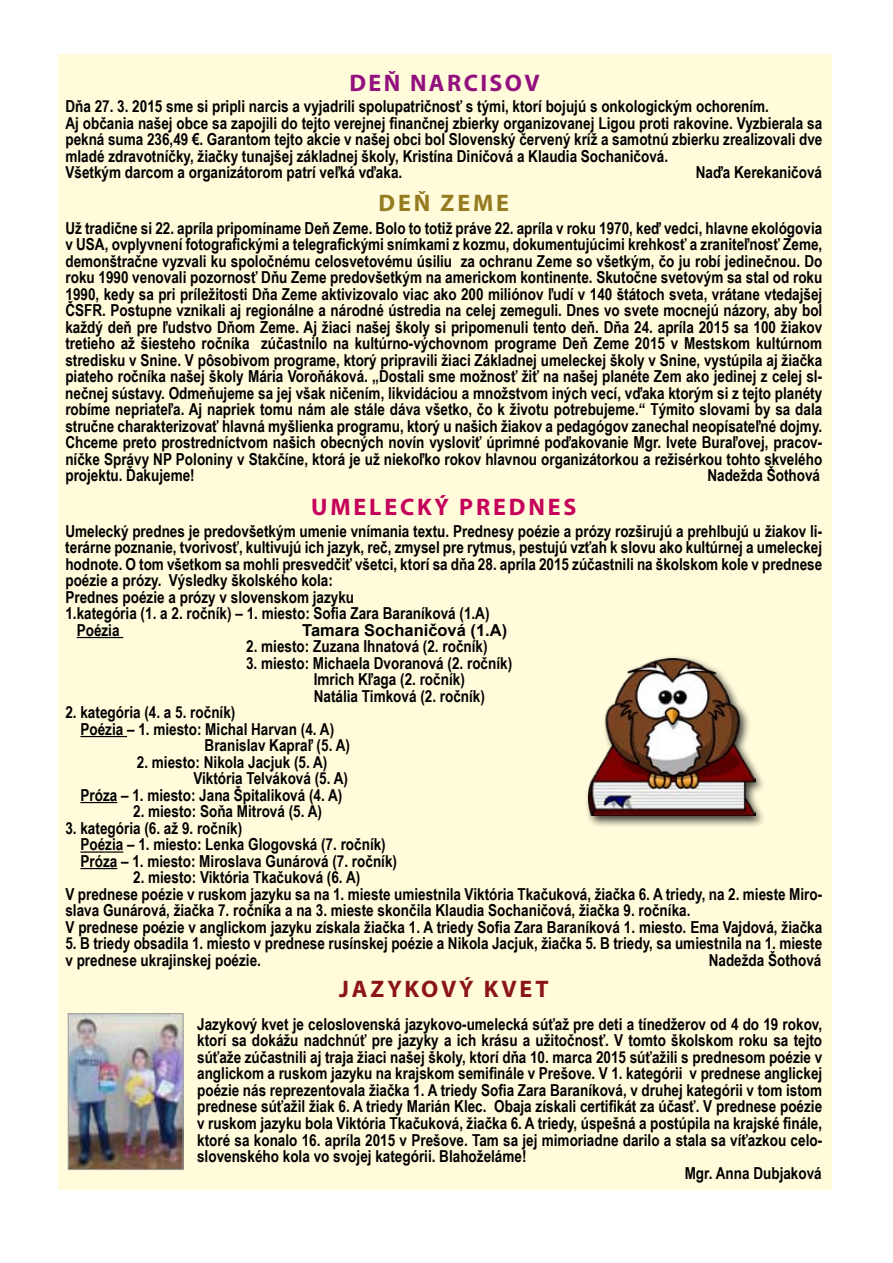
<style>
.page{position:relative;width:893px;height:1263px;background:#fff}
.page>*{position:absolute;margin:0;border:0;box-sizing:border-box;transform-origin:0 0}
.t1{font:700 24px "Myriad Pro";letter-spacing:.12em;color:#c5005a}
.t2{font:700 24px "Myriad Pro";color:#8c151a}
.t3{font:700 24px "Myriad Pro";letter-spacing:.1em;color:#93117e}
.t4{font:700 24px "Myriad Pro";color:#967c21}
.t5{font:700 16.5px/16.5px "Arial Narrow";color:#000}
.t6{font:700 16.5px "Arial";color:#000}
</style>
<div class="page">
<div style="left:58px;top:54px;width:773px;height:1135px;background:#fffbdb"></div>
<hr style="left:77px;top:637px;width:46px;height:1px;background:#000">
<hr style="left:80px;top:736px;width:47px;height:1px;background:#000">
<hr style="left:80px;top:802px;width:37px;height:1px;background:#000">
<hr style="left:80px;top:851px;width:43px;height:2px;background:#000">
<hr style="left:80px;top:868px;width:37px;height:1px;background:#000">
<img style="left:70px;top:1015px;width:111px;height:153px">
<div style="left:68px;top:1013px;width:115px;height:157px;border:1px solid #9c9d9f"></div>
<div style="left:584px;top:655px;width:190px;height:179px;background:#000;opacity:.75"></div>
<img style="left:588px;top:658px;width:167px;height:158px">
<h1 class="t3" style="left:349px;top:67px;width:191px">DEŇ NARCISOV</h1>
<p class="t5" style="left:65px;top:97px;width:758px">Dňa 27. 3. 2015 sme si pripli narcis a vyjadrili spolupatričnosť s tými, ktorí bojujú s onkologickým ochorením.<br>Aj občania našej obce sa zapojili do tejto verejnej finančnej zbierky organizovanej Ligou proti rakovine. Vyzbierala sa pekná suma 236,49 €. Garantom tejto akcie v našej obci bol Slovenský červený kríž a samotnú zbierku zrealizovali dve mladé zdravotníčky, žiačky tunajšej základnej školy, Kristína Diničová a Klaudia Sochaničová.<br>Všetkým darcom a organizátorom patrí veľká vďaka.</p>
<p class="t5" style="left:696px;top:163px;width:128px">Naďa Kerekaničová</p>
<h1 class="t4" style="left:379px;top:187px;width:129px">DEŇ ZEME</h1>
<p class="t5" style="left:65px;top:219px;width:759px;text-align:justify">Už tradične si 22. apríla pripomíname Deň Zeme. Bolo to totiž práve 22. apríla v roku 1970, keď vedci, hlavne ekológovia v USA, ovplyvnení fotografickými a telegrafickými snímkami z kozmu, dokumentujúcimi krehkosť a zraniteľnosť Zeme, demonštračne vyzvali ku spoločnému celosvetovému úsiliu za ochranu Zeme so všetkým, čo ju robí jedinečnou. Do roku 1990 venovali pozornosť Dňu Zeme predovšetkým na americkom kontinente. Skutočne svetovým sa stal od roku 1990, kedy sa pri príležitosti Dňa Zeme aktivizovalo viac ako 200 miliónov ľudí v 140 štátoch sveta, vrátane vtedajšej ČSFR. Postupne vznikali aj regionálne a národné ústredia na celej zemeguli. Dnes vo svete mocnejú názory, aby bol každý deň pre ľudstvo Dňom Zeme. Aj žiaci našej školy si pripomenuli tento deň. Dňa 24. apríla 2015 sa 100 žiakov tretieho až šiesteho ročníka zúčastnilo na kultúrno-výchovnom programe Deň Zeme 2015 v Mestskom kultúrnom stredisku v Snine. V pôsobivom programe, ktorý pripravili žiaci Základnej umeleckej školy v Snine, vystúpila aj žiačka piateho ročníka našej školy Mária Voroňáková. „Dostali sme možnosť žiť na našej planéte Zem ako jedinej z celej sl&shy;nečnej sústavy. Odmeňujeme sa jej však ničením, likvidáciou a množstvom iných vecí, vďaka ktorým si z tejto planéty robíme nepriateľa. Aj napriek tomu nám ale stále dáva všetko, čo k životu potrebujeme.“ Týmito slovami by sa dala stručne charakterizovať hlavná myšlienka programu, ktorý u našich žiakov a pedagógov zanechal neopísateľné dojmy.<br>Chceme preto prostredníctvom našich obecných novín vysloviť úprimné poďakovanie Mgr. Ivete Buraľovej, pracov&shy;níčke Správy NP Poloniny v Stakčíne, ktorá je už niekoľko rokov hlavnou organizátorkou a režisérkou tohto skvelého projektu. Ďakujeme!</p>
<p class="t5" style="left:707px;top:466px;width:114px">Nadežda Šothová</p>
<h1 class="t1" style="left:311px;top:492px;width:58px">UMELE</h1>
<h1 class="t1" style="left:400px;top:492px;width:145px">CKÝ PREDNES</h1>
<p class="t5" style="left:65px;top:522px;width:758px">Umelecký prednes je predovšetkým umenie vnímania textu. Prednesy poézie a prózy rozširujú a prehlbujú u žiakov li&shy;terárne poznanie, tvorivosť, kultivujú ich jazyk, reč, zmysel pre rytmus, pestujú vzťah k slovu ako kultúrnej a umeleckej hodnote. O tom všetkom sa mohli presvedčiť všetci, ktorí sa dňa 28. apríla 2015 zúčastnili na školskom kole v prednese poézie a prózy. Výsledky školského kola:<br>Prednes poézie a prózy v slovenskom jazyku</p>
<p class="t5" style="left:77px;top:604px;width:414px;text-indent:-11px">1. kategória (1. a 2. ročník) – 1. miesto: Sofia Zara Baraníková (1.A)<br>Poézia</p>
<p class="t6" style="left:302px;top:619px;width:206px">Tamara Sochaničová (1.A)</p>
<p class="t5" style="left:246px;top:637px;width:243px">2. miesto: Zuzana Ihnatová (2. ročník)</p>
<p class="t5" style="left:314px;top:654px;width:200px;text-indent:-68px">3. miesto: Michaela Dvoranová (2. ročník)<br>Imrich Kľaga (2. ročník)<br>Natália Timková (2. ročník)</p>
<p class="t5" style="left:65px;top:703px;width:171px">2. kategória (4. a 5. ročník)</p>
<p class="t5" style="left:80px;top:720px;width:255px">Poézia – 1. miesto: Michal Harvan (4. A)</p>
<p class="t5" style="left:205px;top:736px;width:147px">Branislav Kapraľ (5. A)</p>
<p class="t5" style="left:137px;top:753px;width:192px">2. miesto: Nikola Jacjuk (5. A)</p>
<p class="t5" style="left:193px;top:769px;width:156px">Viktória Telváková (5. A)</p>
<p class="t5" style="left:80px;top:786px;width:263px">Próza – 1. miesto: Jana Špitaliková (4. A)</p>
<p class="t5" style="left:133px;top:802px;width:190px">2. miesto: Soňa Mitrová (5. A)</p>
<p class="t5" style="left:80px;top:819px;width:318px;text-indent:-15px">3. kategória (6. až 9. ročník)<br>Poézia – 1. miesto: Lenka Glogovská (7. ročník)<br>Próza – 1. miesto: Miroslava Gunárová (7. ročník)</p>
<p class="t5" style="left:65px;top:868px;width:758px;text-indent:68px">2. miesto: Viktória Tkačuková (6. A)<br>V prednese poézie v ruskom jazyku sa na 1. mieste umiestnila Viktória Tkačuková, žiačka 6. A triedy, na 2. mieste Miro&shy;slava Gunárová, žiačka 7. ročníka a na 3. mieste skončila Klaudia Sochaničová, žiačka 9. ročníka.<br>V prednese poézie v anglickom jazyku získala žiačka 1. A triedy Sofia Zara Baraníková 1. miesto. Ema Vajdová, žiačka</p>
<p class="t5" style="left:65px;top:934px;width:758px">5. B triedy obsadila 1. miesto v prednese rusínskej poézie a Nikola Jacjuk, žiačka 5. B triedy, sa umiestnila na 1. mieste v prednese ukrajinskej poézie.</p>
<p class="t5" style="left:709px;top:951px;width:114px">Nadežda Šothová</p>
<h1 class="t2" style="left:339px;top:973px;width:162px">JAZYKOVÝ KVET</h1>
<p class="t5" style="left:197px;top:1015px;width:627px">Jazykový kvet je celoslovenská jazykovo-umelecká súťaž pre deti a tínedžerov od 4 do 19 rokov,</p>
<p class="t5" style="left:197px;top:1031px;width:627px">ktorí sa dokážu nadchnúť pre jazyky a ich krásu a užitočnosť. V tomto školskom roku sa tejto</p>
<p class="t5" style="left:197px;top:1048px;width:627px">súťaže zúčastnili aj traja žiaci našej školy, ktorí dňa 10. marca 2015 súťažili s prednesom poézie v</p>
<p class="t5" style="left:197px;top:1064px;width:627px">anglickom a ruskom jazyku na krajskom semifinále v Prešove. V 1. kategórii v prednese anglickej</p>
<p class="t5" style="left:197px;top:1081px;width:627px">poézie nás reprezentovala žiačka 1. A triedy Sofia Zara Baraníková, v druhej kategórii v tom istom</p>
<p class="t5" style="left:197px;top:1097px;width:626px">prednese súťažil žiak 6. A triedy Marián Klec. Obaja získali certifikát za účasť. V prednese poézie</p>
<p class="t5" style="left:197px;top:1114px;width:627px">v ruskom jazyku bola Viktória Tkačuková, žiačka 6. A triedy, úspešná a postúpila na krajské finále,</p>
<p class="t5" style="left:197px;top:1130px;width:626px">ktoré sa konalo 16. apríla 2015 v Prešove. Tam sa jej mimoriadne darilo a stala sa víťazkou celo-</p>
<p class="t5" style="left:197px;top:1147px;width:331px">slovenského kola vo svojej kategórii. Blahoželáme!</p>
<p class="t5" style="left:685px;top:1163px;width:139px">Mgr. Anna Dubjaková</p>
</div>
